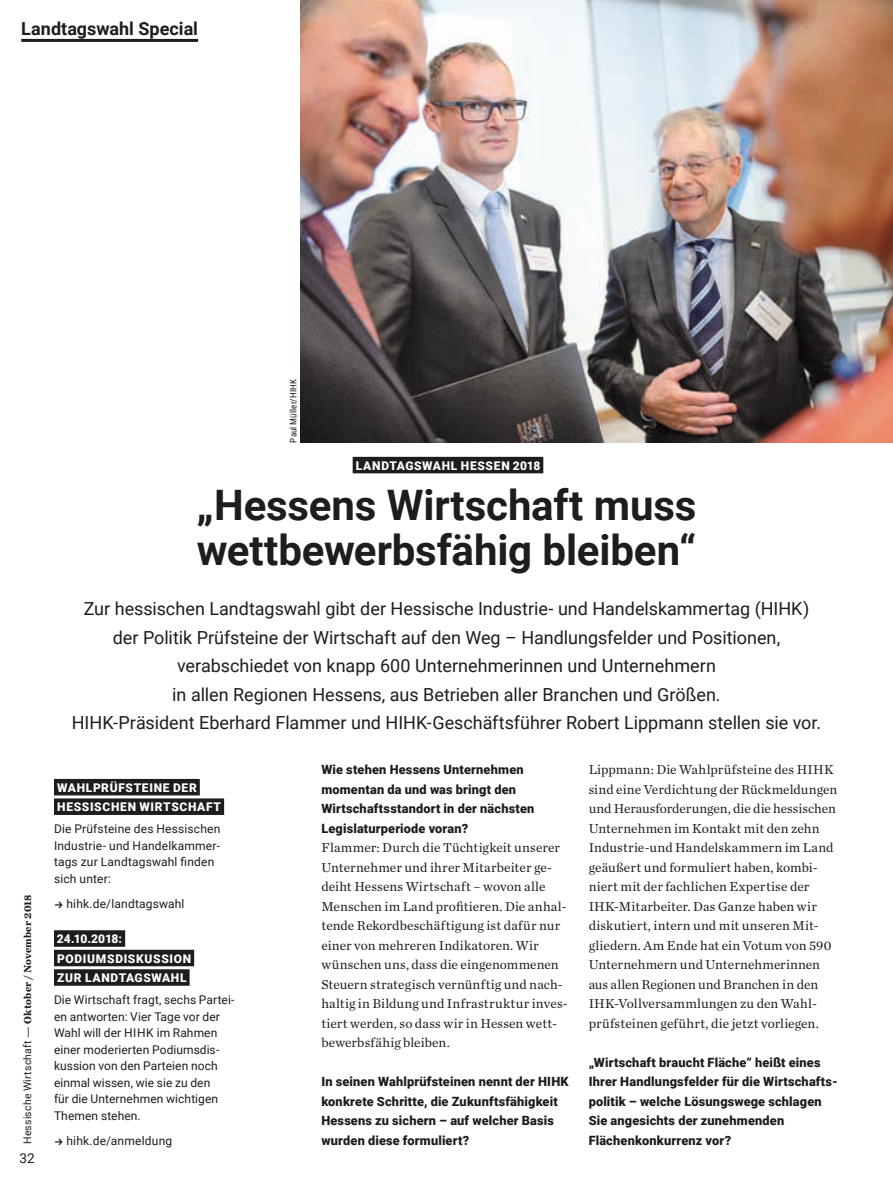
<style>
.page{position:relative;width:893px;height:1191px;background:#fff}
.page>*{position:absolute;margin:0;border:0;box-sizing:border-box;transform-origin:0 0}
.t1{font:700 42px/45px "Roboto";letter-spacing:-.005em;color:#1d1d1b}
.t2{font:18px/28.5px "Roboto";color:#1d1d1b;text-align:center}
.t3{font:700 18px "Roboto";color:#1d1d1b}
.t4{font:13.5px/19.5px "Chronicle Text G1";letter-spacing:.01em;color:#1d1d1b}
.t5{font:13.5px "Roboto";color:#1d1d1b}
.t6{font:900 12.75px/19.5px "Roboto";letter-spacing:.015em;color:#1d1d1b}
.t7{font:12px/16.5px "Roboto";letter-spacing:.01em;color:#1d1d1b}
.t8{font:900 12px/19.5px "Roboto";letter-spacing:.055em;color:#fff}
.t9{font:700 10.5px "Chronicle Text G1";letter-spacing:.01em;color:#1d1d1b;scale:1.4 1}
.t10{font:9px "Roboto Condensed";letter-spacing:.015em;color:#1d1d1b}
.s1{font-family:"Roboto";font-weight:400}
</style>
<div class="page">
<img style="left:300px;top:0;width:593px;height:442px">
<div style="left:353px;top:457px;width:190px;height:16px;background:#1d1d1b"></div>
<hr style="left:21px;top:39px;width:177px;height:3px;background:#1d1d1b">
<div style="left:54px;top:779px;width:146px;height:16px;background:#1d1d1b"></div>
<div style="left:54px;top:798px;width:170px;height:17px;background:#1d1d1b"></div>
<div style="left:54px;top:930px;width:71px;height:16px;background:#1d1d1b"></div>
<div style="left:54px;top:949px;width:140px;height:17px;background:#1d1d1b"></div>
<div style="left:54px;top:969px;width:136px;height:16px;background:#1d1d1b"></div>
<h2 class="t3" style="left:21px;top:16px;width:178px">Landtagswahl Special</h2>
<p class="t10" style="left:287px;top:442px;width:65px;rotate:-90deg">Paul Müller/HIHK</p>
<p class="t9" style="left:19px;top:1144px;width:180px;rotate:-90deg"><span class="s1">Hessische Wirtschaft</span> — Oktober / November 2018</p>
<p class="t5" style="left:19px;top:1148px;width:17px">32</p>
<p class="t8" style="left:356px;top:455px;width:186px">LANDTAGSWAHL HESSEN 2018</p>
<h1 class="t1" style="left:197px;top:481px;width:501px">„Hessens Wirtschaft muss wettbewerbsfähig bleiben“</h1>
<p class="t2" style="left:72px;top:594px;width:751px">Zur hessischen Landtagswahl gibt der Hessische Industrie- und Handelskammertag (HIHK) der Politik Prüfsteine der Wirtschaft auf den Weg – Handlungsfelder und Positionen, verabschiedet von knapp 600 Unternehmerinnen und Unternehmern<br>in allen Regionen Hessens, aus Betrieben aller Branchen und Größen.<br>HIHK-Präsident Eberhard Flammer und HIHK-Geschäftsführer Robert Lippmann stellen sie vor.</p>
<p class="t8" style="left:57px;top:777px;width:165px">WAHLPRÜFSTEINE DER<br>HESSISCHEN WIRTSCHAFT</p>
<p class="t7" style="left:54px;top:820px;width:168px">Die Prüfsteine des Hessischen<br>Industrie- und Handelkammer&shy;tags zur Landtagswahl finden sich unter:</p>
<p class="t7" style="left:66px;top:895px;width:120px">hihk.de/landtagswahl</p>
<p class="t8" style="left:57px;top:928px;width:136px">24.10.2018:<br>PODIUMSDISKUSSION<br>ZUR LANDTAGSWAHL</p>
<p class="t7" style="left:54px;top:991px;width:182px">Die Wirtschaft fragt, sechs Partei&shy;en antworten: Vier Tage vor der<br>Wahl will der HIHK im Rahmen einer moderierten Podiumsdis&shy;kussion von den Parteien noch einmal wissen, wie sie zu den<br>für die Unternehmen wichtigen<br>Themen stehen.</p>
<p class="t7" style="left:66px;top:1131px;width:107px">hihk.de/anmeldung</p>
<p class="t6" style="left:321px;top:759px;width:215px">Wie stehen Hessens Unternehmen momentan da und was bringt den<br>Wirtschaftsstandort in der nächsten<br>Legislaturperiode voran?</p>
<p class="t4" style="left:321px;top:837px;width:248px">Flammer: Durch die Tüchtigkeit unserer Unternehmer und ihrer Mitarbeiter ge&shy;deiht Hessens Wirtschaft – wovon alle Menschen im Land profitieren. Die anhal&shy;tende Rekordbeschäftigung ist dafür nur einer von mehreren Indikatoren. Wir wünschen uns, dass die eingenommenen Steuern strategisch vernünftig und nach&shy;haltig in Bildung und Infrastruktur inves&shy;tiert werden, so dass wir in Hessen wett&shy;bewerbsfähig bleiben.</p>
<p class="t6" style="left:321px;top:1071px;width:249px">In seinen Wahlprüfsteinen nennt der HIHK konkrete Schritte, die Zukunftsfähigkeit Hessens zu sichern – auf welcher Basis wurden diese formuliert?</p>
<p class="t4" style="left:589px;top:759px;width:250px">Lippmann: Die Wahlprüfsteine des HIHK sind eine Verdichtung der Rückmeldungen und Herausforderungen, die die hessischen Unternehmen im Kontakt mit den zehn Industrie-und Handelskammern im Land geäußert und formuliert haben, kombi&shy;niert mit der fachlichen Expertise der IHK-Mitarbeiter. Das Ganze haben wir diskutiert, intern und mit unseren Mit&shy;gliedern. Am Ende hat ein Votum von 590<br>Unternehmern und Unternehmerinnen aus allen Regionen und Branchen in den IHK-Vollversammlungen zu den Wahl&shy;prüfsteinen geführt, die jetzt vorliegen.</p>
<p class="t6" style="left:589px;top:1052px;width:251px">„Wirtschaft braucht Fläche“ heißt eines Ihrer Handlungsfelder für die Wirtschafts&shy;politik – welche Lösungswege schlagen Sie angesichts der zunehmenden Flächenkonkurrenz vor?</p>
</div>
